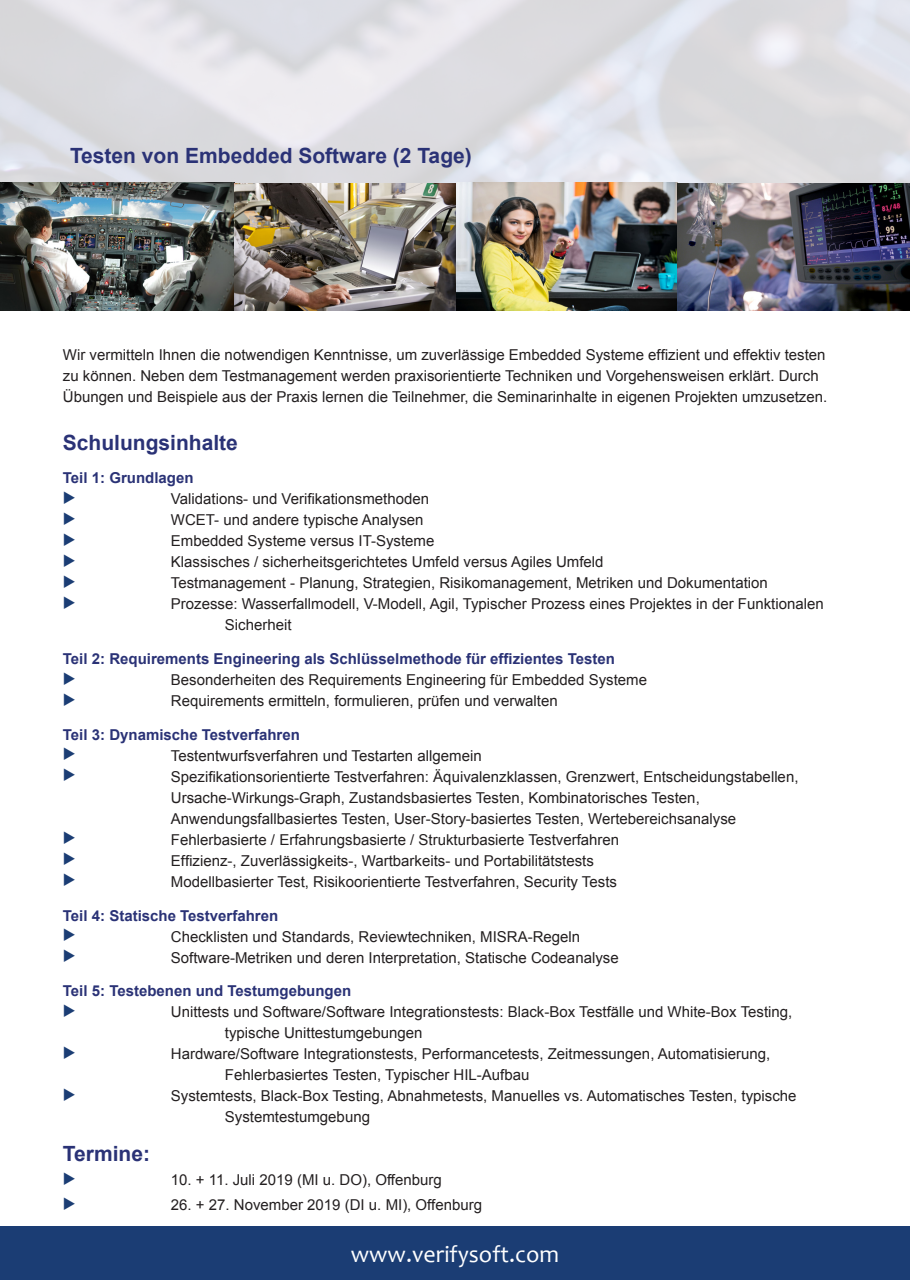
<style>
.page{position:relative;width:910px;height:1280px;background:#fff}
.page>*{position:absolute;margin:0;border:0;box-sizing:border-box;transform-origin:0 0}
.t1{font:24px "Candara";color:#fff}
.t2{font:700 21px "Arial";color:#2a3276}
.t3{font:15px/21px "Arial";color:#231f20}
.t4{font:700 15px "Arial";color:#2a3276}
</style>
<div class="page">
<div style="left:0;top:1226px;width:910px;height:54px;background:#1b3d74"></div>
<img style="left:0;top:0;width:910px;height:310px">
<p class="t2" style="left:70px;top:141px;width:403px">Testen von Embedded Software (2 Tage)</p>
<p class="t3" style="left:63px;top:344px;width:766px">Wir vermitteln Ihnen die notwendigen Kenntnisse, um zuverlässige Embedded Systeme effizient und effektiv testen zu können. Neben dem Testmanagement werden praxisorientierte Techniken und Vorgehensweisen erklärt. Durch<br>Übungen und Beispiele aus der Praxis lernen die Teilnehmer, die Seminarinhalte in eigenen Projekten umzusetzen.</p>
<p class="t2" style="left:63px;top:427px;width:177px">Schulungsinhalte</p>
<p class="t4" style="left:63px;top:467px;width:132px">Teil 1: Grundlagen</p>
<p class="t3" style="left:171px;top:488px;width:260px">Validations- und Verifikationsmethoden</p>
<p class="t3" style="left:171px;top:509px;width:254px">WCET- und andere typische Analysen</p>
<p class="t3" style="left:171px;top:530px;width:265px">Embedded Systeme versus IT-Systeme</p>
<p class="t3" style="left:171px;top:551px;width:434px">Klassisches / sicherheitsgerichtetes Umfeld versus Agiles Umfeld</p>
<p class="t3" style="left:171px;top:572px;width:598px">Testmanagement - Planung, Strategien, Risikomanagement, Metriken und Dokumentation</p>
<p class="t3" style="left:225px;top:593px;width:600px;text-indent:-54px">Prozesse: Wasserfallmodell, V-Modell, Agil, Typischer Prozess eines Projektes in der Funktionalen<br>Sicherheit</p>
<p class="t4" style="left:63px;top:648px;width:554px">Teil 2: Requirements Engineering als Schlüsselmethode für effizientes Testen</p>
<p class="t3" style="left:171px;top:669px;width:478px">Besonderheiten des Requirements Engineering für Embedded Systeme</p>
<p class="t3" style="left:171px;top:690px;width:388px">Requirements ermitteln, formulieren, prüfen und verwalten</p>
<p class="t4" style="left:63px;top:724px;width:239px">Teil 3: Dynamische Testverfahren</p>
<p class="t3" style="left:171px;top:745px;width:312px">Testentwurfsverfahren und Testarten allgemein</p>
<p class="t3" style="left:171px;top:766px;width:629px">Spezifikationsorientierte Testverfahren: Äquivalenzklassen, Grenzwert, Entscheidungstabellen,<br>Ursache-Wirkungs-Graph, Zustandsbasiertes Testen, Kombinatorisches Testen,</p>
<p class="t3" style="left:171px;top:808px;width:567px">Anwendungsfallbasiertes Testen, User-Story-basiertes Testen, Wertebereichsanalyse</p>
<p class="t3" style="left:171px;top:829px;width:450px">Fehlerbasierte / Erfahrungsbasierte / Strukturbasierte Testverfahren</p>
<p class="t3" style="left:171px;top:850px;width:424px">Effizienz-, Zuverlässigkeits-, Wartbarkeits- und Portabilitätstests</p>
<p class="t3" style="left:171px;top:871px;width:448px">Modellbasierter Test, Risikoorientierte Testverfahren, Security Tests</p>
<p class="t4" style="left:63px;top:905px;width:217px">Teil 4: Statische Testverfahren</p>
<p class="t3" style="left:171px;top:926px;width:411px">Checklisten und Standards, Reviewtechniken, MISRA-Regeln</p>
<p class="t3" style="left:171px;top:947px;width:449px">Software-Metriken und deren Interpretation, Statische Codeanalyse</p>
<p class="t4" style="left:63px;top:981px;width:290px">Teil 5: Testebenen und Testumgebungen</p>
<p class="t3" style="left:225px;top:1001px;width:569px;text-indent:-54px">Unittests und Software/Software Integrationstests: Black-Box Testfälle und White-Box Testing, typische Unittestumgebungen</p>
<p class="t3" style="left:225px;top:1043px;width:547px;text-indent:-54px">Hardware/Software Integrationstests, Performancetests, Zeitmessungen, Automatisierung,<br>Fehlerbasiertes Testen, Typischer HIL-Aufbau</p>
<p class="t3" style="left:225px;top:1085px;width:573px;text-indent:-54px">Systemtests, Black-Box Testing, Abnahmetests, Manuelles vs. Automatisches Testen, typische<br>Systemtestumgebung</p>
<p class="t2" style="left:63px;top:1138px;width:89px">Termine:</p>
<p class="t3" style="left:171px;top:1169px;width:272px">10. + 11. Juli 2019 (MI u. DO), Offenburg</p>
<p class="t3" style="left:171px;top:1194px;width:313px">26. + 27. November 2019 (DI u. MI), Offenburg</p>
<p class="t1" style="left:351px;top:1239px;width:210px">www.verifysoft.com</p>
</div>
